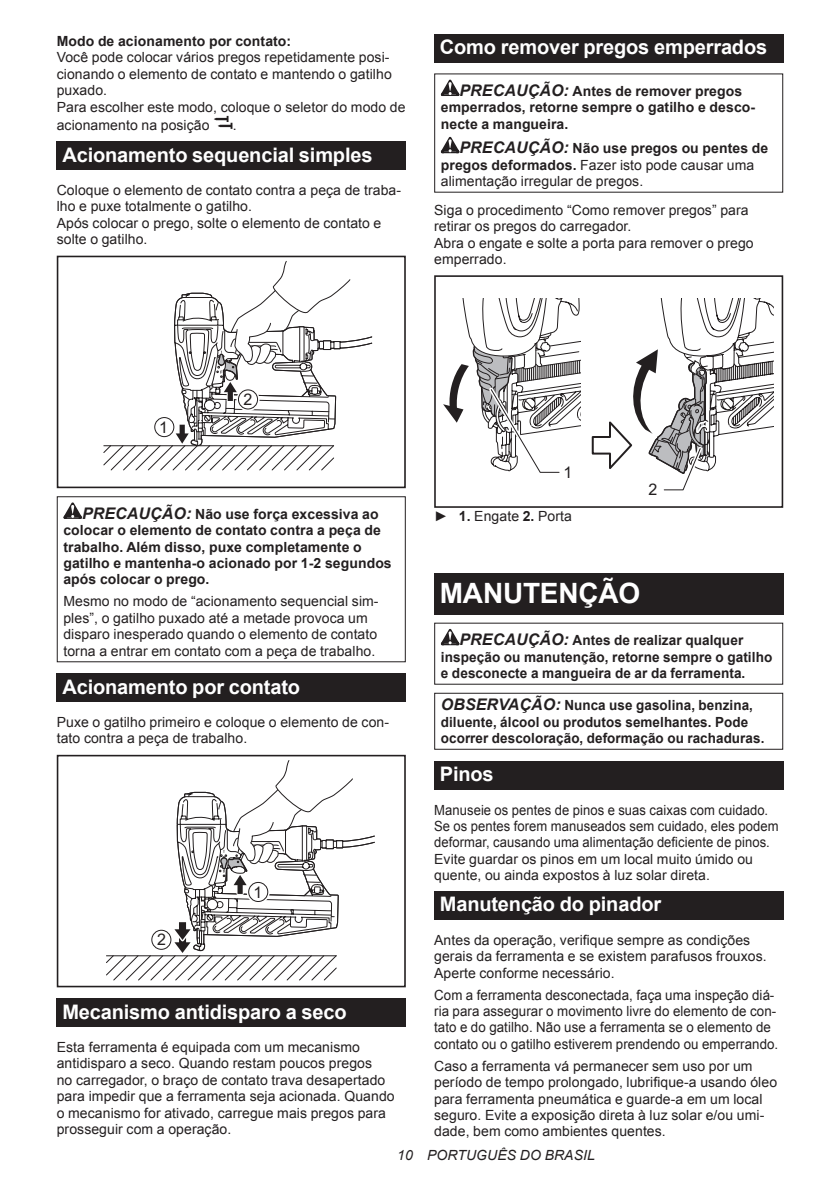
<style>
.page{position:relative;width:840px;height:1191px;background:#fff}
.page>*{position:absolute;margin:0;border:0;box-sizing:border-box;transform-origin:0 0}
.t1{font:700 28px "Arial";letter-spacing:-.01em;color:#fff}
.t2{font:700 20px "Arial";letter-spacing:-.01em;color:#fff}
.t3{font:16px "Arial";color:#231f20}
.t4{font:14px/16.4px "Arial";letter-spacing:.005em;color:#231f20}
.t5{font:700 14px/16.4px "Arial";letter-spacing:.005em;color:#231f20}
.t6{font:14px/16.4px "Arial";letter-spacing:.005em;color:#231f20;scale:.93 1}
.t7{font:14px/16.4px "Arial";letter-spacing:.005em;color:#231f20;scale:.95 1}
.t8{font:700 14px/16.4px "Arial";letter-spacing:.005em;color:#231f20;scale:.96 1}
.t9{font:italic 14px "Arial";letter-spacing:.005em;color:#231f20}
.s1{font-style:italic;font-size:16px}
.s2{font-weight:700;font-style:italic;font-size:16px}
.s3{font-weight:700}
</style>
<div class="page">
<svg style="left:213px;top:116px;width:19px;height:13px"></svg>
<div style="left:57px;top:142px;width:348px;height:28px;background:#231f20"></div>
<div style="left:57px;top:256px;width:348px;height:232px;border:2px solid #231f20"></div>
<svg style="left:103px;top:261px;width:270px;height:210px"></svg>
<div style="left:154px;top:417px;width:20px;height:20px;border:1px solid #231f20;border-radius:50%"></div>
<svg style="left:63px;top:502px;width:19px;height:17px"></svg>
<div style="left:57px;top:496px;width:348px;height:166px;border:1px solid #231f20"></div>
<div style="left:57px;top:673px;width:348px;height:29px;background:#231f20"></div>
<div style="left:57px;top:755px;width:348px;height:232px;border:2px solid #231f20"></div>
<svg style="left:106px;top:760px;width:269px;height:221px"></svg>
<svg style="left:246px;top:880px;width:23px;height:23px"></svg>
<div style="left:248px;top:882px;width:19px;height:19px;background:#fff;border-radius:50%"></div>
<div style="left:248px;top:882px;width:20px;height:20px;border:1px solid #231f20;border-radius:50%"></div>
<svg style="left:150px;top:928px;width:23px;height:23px"></svg>
<div style="left:152px;top:930px;width:19px;height:19px;background:#fff;border-radius:50%"></div>
<div style="left:151px;top:929px;width:20px;height:20px;border:1px solid #231f20;border-radius:50%"></div>
<div style="left:57px;top:998px;width:348px;height:29px;background:#231f20"></div>
<div style="left:434px;top:34px;width:348px;height:29px;background:#231f20"></div>
<svg style="left:440px;top:80px;width:19px;height:16px"></svg>
<svg style="left:440px;top:137px;width:19px;height:16px"></svg>
<div style="left:434px;top:275px;width:348px;height:233px;border:2px solid #231f20"></div>
<svg style="left:443px;top:299px;width:137px;height:174px"></svg>
<svg style="left:591px;top:299px;width:181px;height:192px"></svg>
<div style="left:434px;top:573px;width:348px;height:41px;background:#231f20"></div>
<svg style="left:440px;top:629px;width:19px;height:16px"></svg>
<div style="left:434px;top:693px;width:348px;height:56px;border:1px solid #231f20"></div>
<div style="left:434px;top:761px;width:348px;height:28px;background:#231f20"></div>
<div style="left:434px;top:891px;width:348px;height:29px;background:#231f20"></div>
<p class="t5" style="left:57px;top:33px;width:236px">Modo de acionamento por contato:</p>
<p class="t4" style="left:57px;top:49px;width:350px">Você pode colocar vários pregos repetidamente posi&shy;cionando o elemento de contato e mantendo o gatilho puxado.<br>Para escolher este modo, coloque o seletor do modo de</p>
<p class="t4" style="left:57px;top:117px;width:154px">acionamento na posição</p>
<p class="t4" style="left:233px;top:117px;width:5px">.</p>
<h2 class="t2" style="left:62px;top:141px;width:311px">Acionamento sequencial simples</h2>
<p class="t4" style="left:57px;top:182px;width:345px">Coloque o elemento de contato contra a peça de traba&shy;lho e puxe totalmente o gatilho.<br>Após colocar o prego, solte o elemento de contato e solte o gatilho.</p>
<h2 class="t2" style="left:439px;top:34px;width:329px">Como remover pregos emperrados</h2>
<p class="t5" style="left:440px;top:83px;width:315px;text-indent:19px"><span class="s1">PRECAUÇÃO:</span> Antes de remover pregos emperrados, retorne sempre o gatilho e desco&shy;necte a mangueira.</p>
<p class="t4" style="left:440px;top:140px;width:328px;text-indent:19px"><span class="s2">PRECAUÇÃO:</span> <span class="s3">Não use pregos ou pentes de pregos deformados.</span> Fazer isto pode causar uma alimentação irregular de pregos.</p>
<p class="t4" style="left:434px;top:202px;width:321px">Siga o procedimento “Como remover pregos” para retirar os pregos do carregador.<br>Abra o engate e solte a porta para remover o prego emperrado.</p>
<p class="t3" style="left:159px;top:416px;width:10px">1</p>
<p class="t3" style="left:243px;top:389px;width:10px">2</p>
<p class="t5" style="left:63px;top:506px;width:329px;text-indent:19px"><span class="s1">PRECAUÇÃO:</span> Não use força excessiva ao colocar o elemento de contato contra a peça de trabalho. Além disso, puxe completamente o gatilho e mantenha-o acionado por 1-2 segundos após colocar o prego.</p>
<p class="t4" style="left:63px;top:593px;width:316px">Mesmo no modo de “acionamento sequencial sim&shy;ples”, o gatilho puxado até a metade provoca um disparo inesperado quando o elemento de contato torna a entrar em contato com a peça de trabalho.</p>
<h2 class="t2" style="left:62px;top:673px;width:239px">Acionamento por contato</h2>
<p class="t4" style="left:57px;top:714px;width:334px">Puxe o gatilho primeiro e coloque o elemento de con&shy;tato contra a peça de trabalho.</p>
<p class="t3" style="left:157px;top:929px;width:10px">2</p>
<p class="t3" style="left:253px;top:881px;width:10px">1</p>
<h2 class="t2" style="left:62px;top:998px;width:286px">Mecanismo antidisparo a seco</h2>
<p class="t4" style="left:57px;top:1039px;width:339px">Esta ferramenta é equipada com um mecanismo antidisparo a seco. Quando restam poucos pregos<br>no carregador, o braço de contato trava desapertado para impedir que a ferramenta seja acionada. Quando o mecanismo for ativado, carregue mais pregos para prosseguir com a operação.</p>
<p class="t3" style="left:563px;top:461px;width:10px">1</p>
<p class="t4" style="left:434px;top:508px;width:139px">► <span class="s3">1.</span> Engate <span class="s3">2.</span> Porta</p>
<p class="t3" style="left:648px;top:479px;width:10px">2</p>
<h1 class="t1" style="left:439px;top:575px;width:202px">MANUTENÇÃO</h1>
<p class="t5" style="left:440px;top:632px;width:333px;text-indent:19px"><span class="s1">PRECAUÇÃO:</span> Antes de realizar qualquer inspeção ou manutenção, retorne sempre o gatilho e desconecte a mangueira de ar da ferramenta.</p>
<p class="t8" style="left:440px;top:697px;width:338px"><span class="s1">OBSERVAÇÃO:</span> Nunca use gasolina, benzina, diluente, álcool ou produtos semelhantes. Pode ocorrer descoloração, deformação ou rachaduras.</p>
<h2 class="t2" style="left:439px;top:760px;width:55px">Pinos</h2>
<p class="t6" style="left:434px;top:801px;width:372px">Manuseie os pentes de pinos e suas caixas com cuidado.<br>Se os pentes forem manuseados sem cuidado, eles podem deformar, causando uma alimentação deficiente de pinos.<br>Evite guardar os pinos em um local muito úmido ou quente, ou ainda expostos à luz solar direta.</p>
<h2 class="t2" style="left:439px;top:891px;width:223px">Manutenção do pinador</h2>
<p class="t4" style="left:434px;top:931px;width:334px">Antes da operação, verifique sempre as condições gerais da ferramenta e se existem parafusos frouxos.<br>Aperte conforme necessário.</p>
<p class="t7" style="left:434px;top:986px;width:363px">Com a ferramenta desconectada, faça uma inspeção diá&shy;ria para assegurar o movimento livre do elemento de con&shy;tato e do gatilho. Não use a ferramenta se o elemento de contato ou o gatilho estiverem prendendo ou emperrando.</p>
<p class="t4" style="left:434px;top:1057px;width:344px">Caso a ferramenta vá permanecer sem uso por um período de tempo prolongado, lubrifique-a usando óleo para ferramenta pneumática e guarde-a em um local seguro. Evite a exposição direta à luz solar e/ou umi&shy;dade, bem como ambientes quentes.</p>
<p class="t9" style="left:397px;top:1146px;width:199px">10 PORTUGUÊS DO BRASIL</p>
</div>
